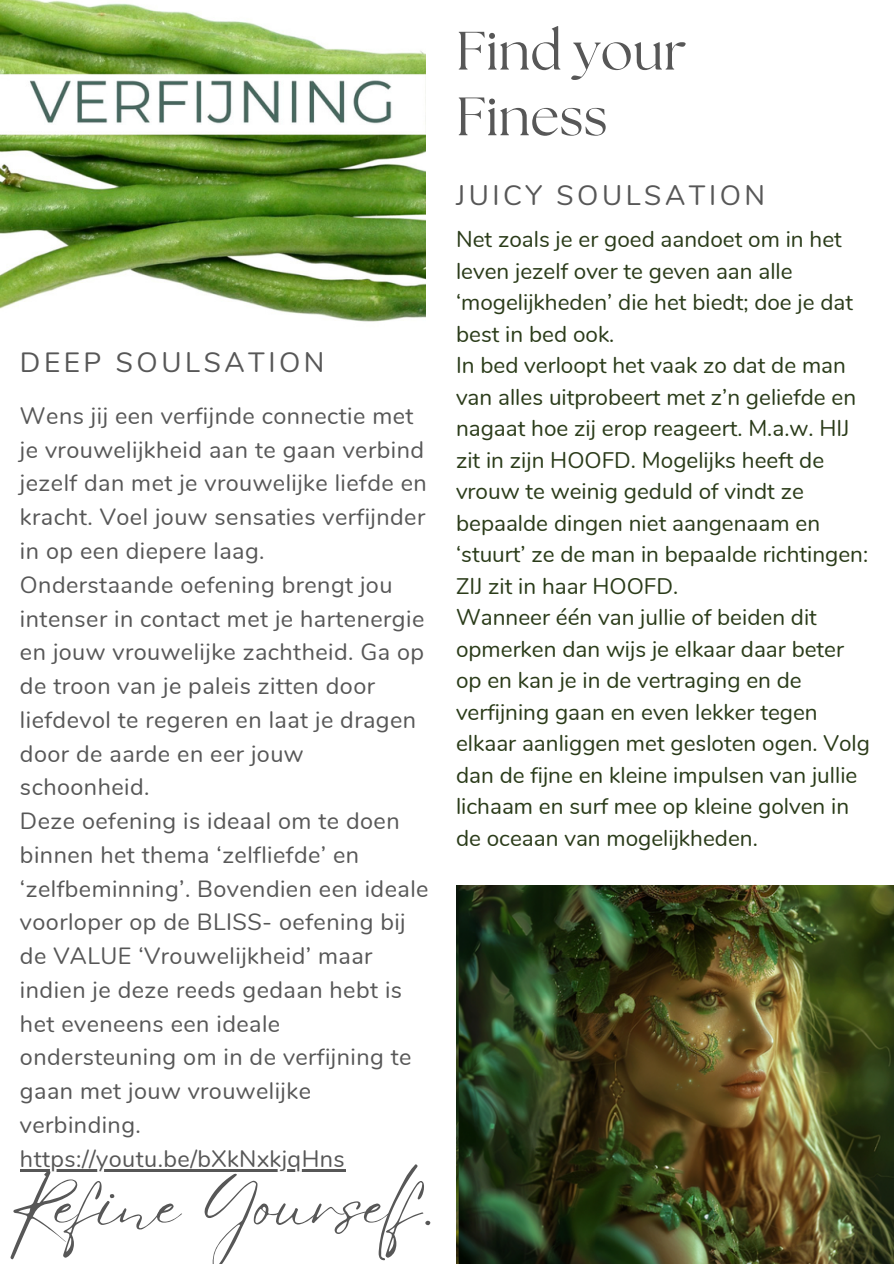
<style>
.page{position:relative;width:894px;height:1264px;background:#fff}
.page>*{position:absolute;margin:0;border:0;box-sizing:border-box;transform-origin:0 0}
.t1{font:67.95px "Eyesome Script";color:#575757}
.t2{font:53.85px/65.7px "The Seasons";letter-spacing:.005em;color:#575757}
.t3{font:27.9px "Nunito";letter-spacing:.125em;color:#575757}
.t4{font:23.4px/33.8px "Nunito";letter-spacing:.02em;color:#575757}
.t5{font:22.5px/31.5px "Nunito";color:#2a3b19}
</style>
<div class="page">
<img style="left:0;top:0;width:425px;height:322px">
<img style="left:456px;top:885px;width:437px;height:378px">
<hr style="left:20px;top:1168px;width:325px;height:3px;background:#575757">
<p class="t3" style="left:20px;top:344px;width:306px">DEEP SOULSATION</p>
<p class="t4" style="left:20px;top:399px;width:408px">Wens jij een verfijnde connectie met je vrouwelijkheid aan te gaan verbind jezelf dan met je vrouwelijke liefde en kracht. Voel jouw sensaties verfijnder in op een diepere laag.</p>
<h3 class="t4" style="left:20px;top:568px;width:406px">Onderstaande oefening brengt jou intenser in contact met je hartenergie en jouw vrouwelijke zachtheid. Ga op de troon van je paleis zitten door liefdevol te regeren en laat je dragen door de aarde en eer jouw schoonheid.</h3>
<p class="t4" style="left:20px;top:804px;width:410px">Deze oefening is ideaal om te doen binnen het thema ‘zelfliefde’ en ‘zelfbeminning’. Bovendien een ideale voorloper op de BLISS- oefening bij de VALUE ‘Vrouwelijkheid’ maar indien je deze reeds gedaan hebt is het eveneens een ideale ondersteuning om in de verfijning te gaan met jouw vrouwelijke verbinding.</p>
<p class="t4" style="left:20px;top:1142px;width:326px">https://youtu.be/bXkNxkjqHns</p>
<p class="t1" style="left:7px;top:1160px;width:428px">Refine Yourself.</p>
<h2 class="t2" style="left:456px;top:21px;width:232px">Find your<br>Finess</h2>
<h3 class="t3" style="left:456px;top:177px;width:310px">JUICY SOULSATION</h3>
<p class="t5" style="left:456px;top:224px;width:398px">Net zoals je er goed aandoet om in het leven jezelf over te geven aan alle ‘mogelijkheden’ die het biedt; doe je dat best in bed ook.</p>
<p class="t5" style="left:456px;top:350px;width:413px">In bed verloopt het vaak zo dat de man van alles uitprobeert met z’n geliefde en nagaat hoe zij erop reageert. M.a.w. HIJ zit in zijn HOOFD. Mogelijks heeft de vrouw te weinig geduld of vindt ze bepaalde dingen niet aangenaam en ‘stuurt’ ze de man in bepaalde richtingen:<br>ZIJ zit in haar HOOFD.</p>
<h1 class="t5" style="left:456px;top:602px;width:415px">Wanneer één van jullie of beiden dit opmerken dan wijs je elkaar daar beter op en kan je in de vertraging en de verfijning gaan en even lekker tegen elkaar aanliggen met gesloten ogen. Volg dan de fijne en kleine impulsen van jullie lichaam en surf mee op kleine golven in de oceaan van mogelijkheden.</h1>
</div>
